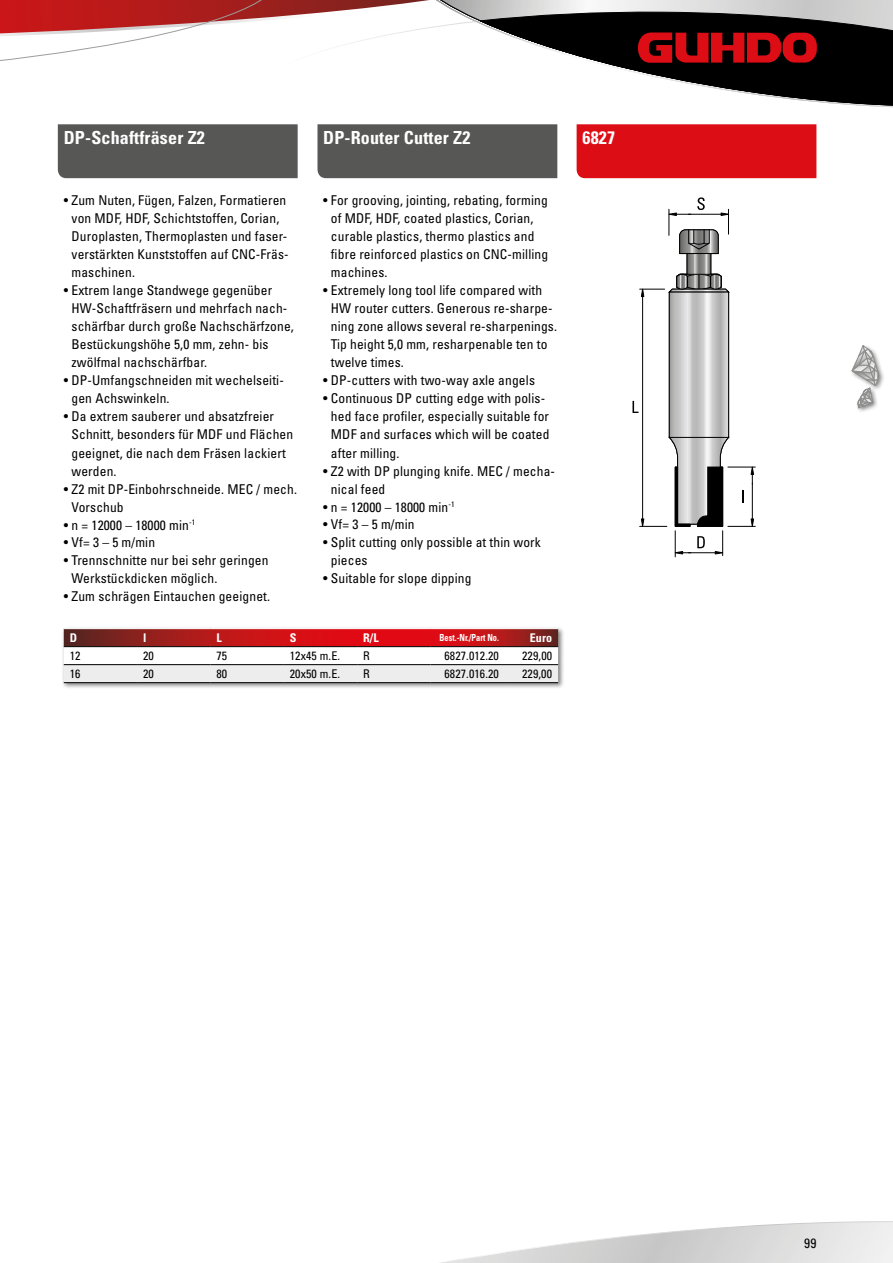
<style>
.page{position:relative;width:893px;height:1263px;background:#fff}
.page>*{position:absolute;margin:0;border:0;box-sizing:border-box;transform-origin:0 0}
.t1{font:700 condensed 18px "Univers LT";letter-spacing:.01em;color:#fff}
.t2{font:condensed 13.5px/18px "Univers";letter-spacing:.01em;color:#000}
.t3{font:condensed 12px "Univers";letter-spacing:.01em;color:#000}
.t4{font:condensed 12px "Univers LT";letter-spacing:.01em;color:#000}
.t5{font:700 condensed 12px "Univers LT";color:#fff}
.t6{font:700 condensed 9.75px "Univers LT";letter-spacing:.005em;color:#fff;scale:.85 1}
</style>
<div class="page">
<div style="left:577px;top:126px;width:239px;height:52px;background:#dc0d15"></div>
<div style="left:58px;top:124px;width:240px;height:54px;background:#575756"></div>
<div style="left:317px;top:126px;width:240px;height:52px;background:#575756"></div>
<div style="left:61px;top:626px;width:504px;height:64px;background:#000;opacity:.5"></div>
<svg style="left:64px;top:629px;width:494px;height:53px"></svg>
<hr style="left:64px;top:646px;width:73px;height:1px;background:#000">
<hr style="left:137px;top:646px;width:73px;height:1px;background:#000">
<hr style="left:210px;top:646px;width:74px;height:1px;background:#000">
<hr style="left:284px;top:646px;width:73px;height:1px;background:#000">
<hr style="left:357px;top:646px;width:74px;height:1px;background:#000">
<hr style="left:431px;top:646px;width:74px;height:1px;background:#000">
<hr style="left:505px;top:646px;width:53px;height:1px;background:#000">
<hr style="left:64px;top:664px;width:73px;height:1px;background:#000">
<hr style="left:137px;top:664px;width:73px;height:1px;background:#000">
<hr style="left:210px;top:664px;width:74px;height:1px;background:#000">
<hr style="left:284px;top:664px;width:73px;height:1px;background:#000">
<hr style="left:357px;top:664px;width:74px;height:1px;background:#000">
<hr style="left:431px;top:664px;width:74px;height:1px;background:#000">
<hr style="left:505px;top:664px;width:53px;height:1px;background:#000">
<hr style="left:64px;top:682px;width:73px;height:1px;background:#000">
<hr style="left:137px;top:682px;width:73px;height:1px;background:#000">
<hr style="left:210px;top:682px;width:74px;height:1px;background:#000">
<hr style="left:284px;top:682px;width:73px;height:1px;background:#000">
<hr style="left:357px;top:682px;width:74px;height:1px;background:#000">
<hr style="left:431px;top:682px;width:74px;height:1px;background:#000">
<hr style="left:505px;top:682px;width:53px;height:1px;background:#000">
<hr style="left:64px;top:628px;width:73px;height:1px;background:#fff">
<hr style="left:137px;top:628px;width:73px;height:1px;background:#fff">
<hr style="left:210px;top:628px;width:74px;height:1px;background:#fff">
<hr style="left:284px;top:628px;width:73px;height:1px;background:#fff">
<hr style="left:357px;top:628px;width:74px;height:1px;background:#fff">
<hr style="left:431px;top:628px;width:74px;height:1px;background:#fff">
<hr style="left:505px;top:628px;width:53px;height:1px;background:#fff">
<hr style="left:642px;top:297px;width:1px;height:222px;background:#000">
<svg style="left:632px;top:401px;width:6px;height:12px"></svg>
<svg style="left:640px;top:197px;width:90px;height:100px"></svg>
<svg style="left:671px;top:294px;width:56px;height:142px;background:#cacaca"></svg>
<div style="left:669px;top:292px;width:60px;height:146px;border:1px solid #000"></div>
<svg style="left:640px;top:437px;width:115px;height:120px"></svg>
<svg style="left:278px;top:124px;width:539px;height:2px"></svg>
<svg style="left:440px;top:1221px;width:453px;height:42px"></svg>
<svg style="left:0;top:0;width:893px;height:108px"></svg>
<div style="left:849px;top:344px;width:37px;height:70px;background:#000;opacity:.5"></div>
<svg style="left:851px;top:345px;width:28px;height:64px"></svg>
<h1 class="t1" style="left:64px;top:126px;width:143px">DP-Schaftfräser Z2</h1>
<h1 class="t1" style="left:323px;top:126px;width:149px">DP-Router Cutter Z2</h1>
<h1 class="t1" style="left:583px;top:126px;width:34px">6827</h1>
<p class="t2" style="left:331px;top:191px;width:219px;text-indent:-8px">• For grooving, jointing, rebating, forming of MDF, HDF, coated plastics, Corian, curable plastics, thermo plastics and fibre reinforced plastics on CNC-milling machines.</p>
<p class="t2" style="left:331px;top:281px;width:228px;text-indent:-8px">• Extremely long tool life compared with HW router cutters. Generous re-sharpe&shy;ning zone allows several re-sharpenings.<br>Tip height 5,0 mm, resharpenable ten to twelve times.</p>
<p class="t2" style="left:323px;top:371px;width:213px">• DP-cutters with two-way axle angels</p>
<p class="t2" style="left:331px;top:389px;width:220px;text-indent:-8px">• Continuous DP cutting edge with polis&shy;hed face profiler, especially suitable for MDF and surfaces which will be coated after milling.</p>
<p class="t2" style="left:331px;top:461px;width:226px;text-indent:-8px">• Z2 with DP plunging knife. MEC / mecha&shy;nical feed</p>
<p class="t2" style="left:323px;top:497px;width:133px">• n = 12000 – 18000 min<sup>-1</sup></p>
<p class="t2" style="left:323px;top:515px;width:93px">• Vf= 3 – 5 m/min</p>
<p class="t2" style="left:331px;top:533px;width:211px;text-indent:-8px">• Split cutting only possible at thin work pieces</p>
<p class="t2" style="left:323px;top:569px;width:150px">• Suitable for slope dipping</p>
<p class="t2" style="left:72px;top:191px;width:219px;text-indent:-8px">• Zum Nuten, Fügen, Falzen, Formatieren von MDF, HDF, Schichtstoffen, Corian, Duroplasten, Thermoplasten und faser&shy;verstärkten Kunststoffen auf CNC-Fräs&shy;maschinen.</p>
<p class="t2" style="left:72px;top:281px;width:224px;text-indent:-8px">• Extrem lange Standwege gegenüber HW-Schaftfräsern und mehrfach nach&shy;schärfbar durch große Nachschärfzone, Bestückungshöhe 5,0 mm, zehn- bis zwölfmal nachschärfbar.</p>
<p class="t2" style="left:72px;top:371px;width:214px;text-indent:-8px">• DP-Umfangschneiden mit wechelseiti&shy;gen Achswinkeln.</p>
<p class="t2" style="left:72px;top:407px;width:223px;text-indent:-8px">• Da extrem sauberer und absatzfreier<br>Schnitt, besonders für MDF und Flächen geeignet, die nach dem Fräsen lackiert werden.</p>
<p class="t2" style="left:72px;top:479px;width:227px;text-indent:-8px">• Z2 mit DP-Einbohrschneide. MEC / mech.<br>Vorschub</p>
<p class="t2" style="left:64px;top:515px;width:133px">• n = 12000 – 18000 min<sup>-1</sup></p>
<p class="t2" style="left:64px;top:533px;width:93px">• Vf= 3 – 5 m/min</p>
<p class="t2" style="left:72px;top:551px;width:198px;text-indent:-8px">• Trennschnitte nur bei sehr geringen<br>Werkstückdicken möglich.</p>
<p class="t2" style="left:64px;top:587px;width:208px">• Zum schrägen Eintauchen geeignet.</p>
<p class="t5" style="left:70px;top:630px;width:9px">D</p>
<p class="t5" style="left:143px;top:630px;width:5px">l</p>
<p class="t5" style="left:216px;top:630px;width:7px">L</p>
<p class="t5" style="left:290px;top:630px;width:8px">S</p>
<p class="t5" style="left:363px;top:630px;width:17px">R/L</p>
<p class="t6" style="left:439px;top:632px;width:72px">Best.-Nr./Part No.</p>
<p class="t5" style="left:530px;top:630px;width:24px">Euro</p>
<p class="t3" style="left:70px;top:648px;width:12px">12</p>
<p class="t3" style="left:143px;top:648px;width:12px">20</p>
<p class="t3" style="left:216px;top:648px;width:12px">75</p>
<p class="t3" style="left:290px;top:648px;width:52px">12x45 m.E.</p>
<p class="t3" style="left:363px;top:648px;width:8px">R</p>
<p class="t3" style="left:444px;top:648px;width:56px">6827.012.20</p>
<p class="t4" style="left:522px;top:648px;width:31px">229,00</p>
<p class="t3" style="left:70px;top:666px;width:12px">16</p>
<p class="t3" style="left:143px;top:666px;width:12px">20</p>
<p class="t3" style="left:216px;top:666px;width:12px">80</p>
<p class="t3" style="left:290px;top:666px;width:52px">20x50 m.E.</p>
<p class="t3" style="left:363px;top:666px;width:8px">R</p>
<p class="t3" style="left:444px;top:666px;width:56px">6827.016.20</p>
<p class="t4" style="left:522px;top:666px;width:31px">229,00</p>
<p class="t2" style="left:804px;top:1234px;width:14px">99</p>
</div>
